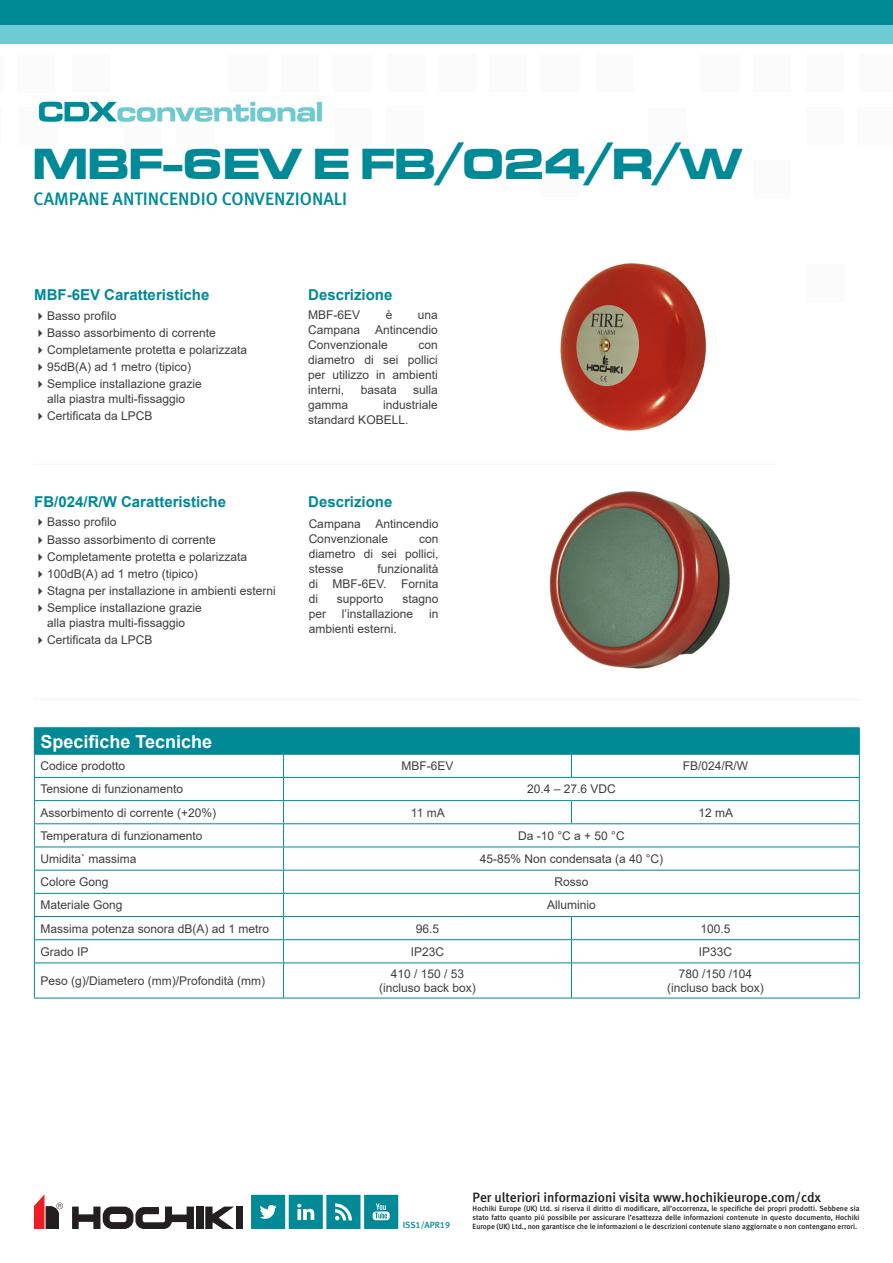
<style>
.page{position:relative;width:893px;height:1263px;background:#fff}
.page>*{position:absolute;margin:0;border:0;box-sizing:border-box;transform-origin:0 0}
.t1{font:45px "Microgramma D Bold Exte";color:#008996}
.Product_description{font:18px "Meta Medium CELF";color:#008b98}
.t2{font:700 18px "Arial";color:#fff}
.t3{font:700 15px "Arial";color:#008996}
.t4{font:13.5px "Meta Medium CELF";color:#231f20}
.t5{font:12px/15px "Arial";color:#3e3e3f}
.t6{font:9px "Meta Medium CELF";color:#008996}
.t7{font:7.5px/9px "Meta Medium CELF";color:#231f20;text-align:justify}
</style>
<div class="page">
<div style="left:807px;top:264px;width:37px;height:38px;background:#fbfbfb"></div>
<div style="left:753px;top:160px;width:37px;height:37px;background:#fbfbfb"></div>
<div style="left:806px;top:108px;width:37px;height:37px;background:#fbfbfb"></div>
<div style="left:858px;top:108px;width:35px;height:37px;background:#fbfbfb"></div>
<div style="left:860px;top:54px;width:33px;height:37px;background:#fbfbfb"></div>
<div style="left:806px;top:54px;width:37px;height:37px;background:#fbfbfb"></div>
<div style="left:702px;top:54px;width:37px;height:37px;background:#fbfbfb"></div>
<div style="left:753px;top:54px;width:37px;height:37px;background:#fbfbfb"></div>
<div style="left:648px;top:109px;width:37px;height:37px;background:#fbfbfb"></div>
<div style="left:596px;top:54px;width:38px;height:37px;background:#fbfbfb"></div>
<div style="left:542px;top:54px;width:37px;height:37px;background:#fbfbfb"></div>
<div style="left:489px;top:54px;width:37px;height:37px;background:#fbfbfb"></div>
<div style="left:440px;top:54px;width:37px;height:37px;background:#fbfbfb"></div>
<div style="left:388px;top:54px;width:37px;height:37px;background:#fbfbfb"></div>
<div style="left:333px;top:55px;width:37px;height:37px;background:#fbfbfb"></div>
<div style="left:334px;top:109px;width:37px;height:37px;background:#fbfbfb"></div>
<div style="left:387px;top:107px;width:37px;height:37px;background:#fbfbfb"></div>
<div style="left:19px;top:108px;width:38px;height:37px;background:#fbfbfb"></div>
<hr style="left:0;top:108px;width:2px;height:37px;background:#040503">
<div style="left:282px;top:55px;width:37px;height:37px;background:#fbfbfb"></div>
<div style="left:229px;top:54px;width:37px;height:37px;background:#fbfbfb"></div>
<div style="left:125px;top:108px;width:37px;height:37px;background:#fbfbfb"></div>
<div style="left:176px;top:107px;width:37px;height:37px;background:#fbfbfb"></div>
<div style="left:72px;top:54px;width:37px;height:37px;background:#fbfbfb"></div>
<div style="left:18px;top:56px;width:37px;height:37px;background:#fbfbfb"></div>
<hr style="left:0;top:56px;width:3px;height:37px;background:#040503">
<div style="left:541px;top:160px;width:37px;height:37px;background:#fbfbfb"></div>
<div style="left:0;top:25px;width:893px;height:18px;background:#6ecbd3"></div>
<div style="left:0;top:0;width:893px;height:25px;background:#008996"></div>
<svg style="left:251px;top:1195px;width:147px;height:34px;background:#2f9ea9"></svg>
<svg style="left:34px;top:1194px;width:29px;height:35px"></svg>
<svg style="left:72px;top:1206px;width:122px;height:23px"></svg>
<div style="left:196px;top:1206px;width:7px;height:23px;background:#231f20"></div>
<svg style="left:205px;top:1206px;width:29px;height:23px"></svg>
<div style="left:236px;top:1206px;width:7px;height:23px;background:#231f20"></div>
<hr style="left:34px;top:464px;width:743px;height:1px;background:#f2f3f4">
<hr style="left:34px;top:699px;width:825px;height:1px;background:#f2f3f4">
<img style="left:560px;top:264px;width:147px;height:167px">
<img style="left:38px;top:101px;width:284px;height:21px">
<hr style="left:34px;top:727px;width:250px;height:1px;background:#008996">
<hr style="left:284px;top:727px;width:287px;height:1px;background:#008996">
<hr style="left:571px;top:727px;width:289px;height:1px;background:#008996">
<svg style="left:34px;top:728px;width:826px;height:234px"></svg>
<hr style="left:34px;top:962px;width:250px;height:1px;background:#008996">
<hr style="left:34px;top:963px;width:1px;height:35px;background:#008996">
<hr style="left:284px;top:962px;width:287px;height:1px;background:#008996">
<hr style="left:283px;top:963px;width:1px;height:35px;background:#008996">
<hr style="left:571px;top:962px;width:289px;height:1px;background:#008996">
<hr style="left:571px;top:963px;width:1px;height:35px;background:#008996">
<hr style="left:859px;top:963px;width:1px;height:35px;background:#008996">
<hr style="left:34px;top:998px;width:250px;height:1px;background:#008996">
<hr style="left:284px;top:998px;width:287px;height:1px;background:#008996">
<hr style="left:571px;top:998px;width:289px;height:1px;background:#008996">
<img style="left:549px;top:491px;width:181px;height:178px">
<p class="t1" style="left:33px;top:133px;width:711px">MBF-6EV E FB/024/R/W</p>
<p class="Product_description" style="left:34px;top:187px;width:315px">CAMPANE ANTINCENDIO CONVENZIONALI</p>
<p class="t3" style="left:34px;top:285px;width:177px">MBF-6EV Caratteristiche</p>
<p class="t5" style="left:47px;top:308px;width:71px">Basso profilo</p>
<p class="t5" style="left:47px;top:325px;width:170px">Basso assorbimento di corrente</p>
<p class="t5" style="left:47px;top:342px;width:202px">Completamente protetta e polarizzata</p>
<p class="t5" style="left:47px;top:359px;width:146px">95dB(A) ad 1 metro (tipico)</p>
<p class="t5" style="left:47px;top:376px;width:156px">Semplice installazione grazie alla piastra multi-fissaggio</p>
<p class="t5" style="left:47px;top:408px;width:107px">Certificata da LPCB</p>
<p class="t3" style="left:34px;top:491px;width:193px">FB/024/R/W Caratteristiche</p>
<p class="t5" style="left:47px;top:515px;width:71px">Basso profilo</p>
<p class="t5" style="left:47px;top:532px;width:170px">Basso assorbimento di corrente</p>
<p class="t5" style="left:47px;top:549px;width:202px">Completamente protetta e polarizzata</p>
<p class="t5" style="left:47px;top:566px;width:152px">100dB(A) ad 1 metro (tipico)</p>
<p class="t5" style="left:47px;top:583px;width:230px">Stagna per installazione in ambienti esterni</p>
<p class="t5" style="left:47px;top:600px;width:156px">Semplice installazione grazie alla piastra multi-fissaggio</p>
<p class="t5" style="left:47px;top:632px;width:107px">Certificata da LPCB</p>
<p class="t3" style="left:308px;top:285px;width:86px">Descrizione</p>
<p class="t5" style="left:308px;top:307px;width:54px">MBF-6EV</p>
<p class="t5" style="left:386px;top:307px;width:8px">è</p>
<p class="t5" style="left:308px;top:307px;width:131px;text-align:justify;text-indent:110px">una Campana Antincendio Convenzionale</p>
<p class="t5" style="left:308px;top:337px;width:131px;text-align:justify;text-indent:110px">con diametro di sei pollici per utilizzo in ambienti interni,</p>
<p class="t5" style="left:361px;top:382px;width:38px">basata</p>
<p class="t5" style="left:413px;top:382px;width:26px">sulla</p>
<p class="t5" style="left:308px;top:397px;width:131px;text-indent:75px">industriale standard KOBELL.</p>
<p class="t5" style="left:308px;top:397px;width:42px">gamma</p>
<p class="t3" style="left:308px;top:491px;width:86px">Descrizione</p>
<p class="t5" style="left:309px;top:516px;width:131px">Campana Antincendio<br>Convenzionale</p>
<p class="t5" style="left:309px;top:531px;width:131px;text-align:justify;text-indent:110px">con diametro di sei pollici, stesse</p>
<p class="t5" style="left:309px;top:561px;width:131px;text-align:justify;text-indent:69px">funzionalità di MBF-6EV. Fornita di</p>
<p class="t5" style="left:337px;top:591px;width:48px">supporto</p>
<p class="t5" style="left:402px;top:591px;width:38px">stagno</p>
<p class="t5" style="left:309px;top:606px;width:19px">per</p>
<p class="t5" style="left:342px;top:606px;width:73px">l’installazione</p>
<p class="t5" style="left:429px;top:606px;width:11px">in</p>
<p class="t5" style="left:309px;top:621px;width:90px">ambienti esterni.</p>
<p class="t2" style="left:40px;top:728px;width:173px">Specifiche Tecniche</p>
<p class="t5" style="left:40px;top:758px;width:86px">Codice prodotto</p>
<p class="t5" style="left:401px;top:758px;width:54px">MBF-6EV</p>
<p class="t5" style="left:683px;top:758px;width:67px">FB/024/R/W</p>
<p class="t5" style="left:40px;top:781px;width:144px">Tensione di funzionamento</p>
<p class="t5" style="left:527px;top:781px;width:90px">20.4 – 27.6 VDC</p>
<p class="t5" style="left:40px;top:805px;width:177px">Assorbimento di corrente (+20%)</p>
<p class="t5" style="left:411px;top:805px;width:35px">11 mA</p>
<p class="t5" style="left:698px;top:805px;width:36px">12 mA</p>
<p class="t5" style="left:40px;top:828px;width:164px">Temperatura di funzionamento</p>
<p class="t5" style="left:518px;top:828px;width:108px">Da -10 °C a + 50 °C</p>
<p class="t5" style="left:40px;top:851px;width:97px">Umidita` massima</p>
<p class="t5" style="left:480px;top:851px;width:185px">45-85% Non condensata (a 40 °C)</p>
<p class="t5" style="left:40px;top:874px;width:70px">Colore Gong</p>
<p class="t5" style="left:554px;top:874px;width:36px">Rosso</p>
<p class="t5" style="left:40px;top:897px;width:84px">Materiale Gong</p>
<p class="t5" style="left:547px;top:897px;width:50px">Alluminio</p>
<p class="t5" style="left:40px;top:921px;width:230px">Massima potenza sonora dB(A) ad 1 metro</p>
<p class="t5" style="left:416px;top:921px;width:25px">96.5</p>
<p class="t5" style="left:700px;top:921px;width:32px">100.5</p>
<p class="t5" style="left:40px;top:944px;width:50px">Grado IP</p>
<p class="t5" style="left:411px;top:944px;width:35px">IP23C</p>
<p class="t5" style="left:699px;top:944px;width:35px">IP33C</p>
<p class="t5" style="left:40px;top:973px;width:226px">Peso (g)/Diametero (mm)/Profondità (mm)</p>
<p class="t5" style="left:391px;top:966px;width:75px">410 / 150 / 53</p>
<p class="t5" style="left:379px;top:980px;width:98px">(incluso back box)</p>
<p class="t5" style="left:679px;top:966px;width:75px">780 /150 /104</p>
<p class="t5" style="left:667px;top:980px;width:98px">(incluso back box)</p>
<p class="t6" style="left:403px;top:1220px;width:49px">ISS1/APR19</p>
<p class="t4" style="left:473px;top:1189px;width:350px">Per ulteriori informazioni visita www.hochikieurope.com/cdx</p>
<p class="t7" style="left:473px;top:1204px;width:388px">Hochiki Europe (UK) Ltd. si riserva il diritto di modificare, all’occorrenza, le specifiche dei propri prodotti. Sebbene sia stato fatto quanto piú possibile per assicurare l’esattezza delle informazioni contenute in questo documento, Hochiki Europe (UK) Ltd., non garantisce che le informazioni o le descrizioni contenute siano aggiornate o non contengano errori.</p>
</div>
